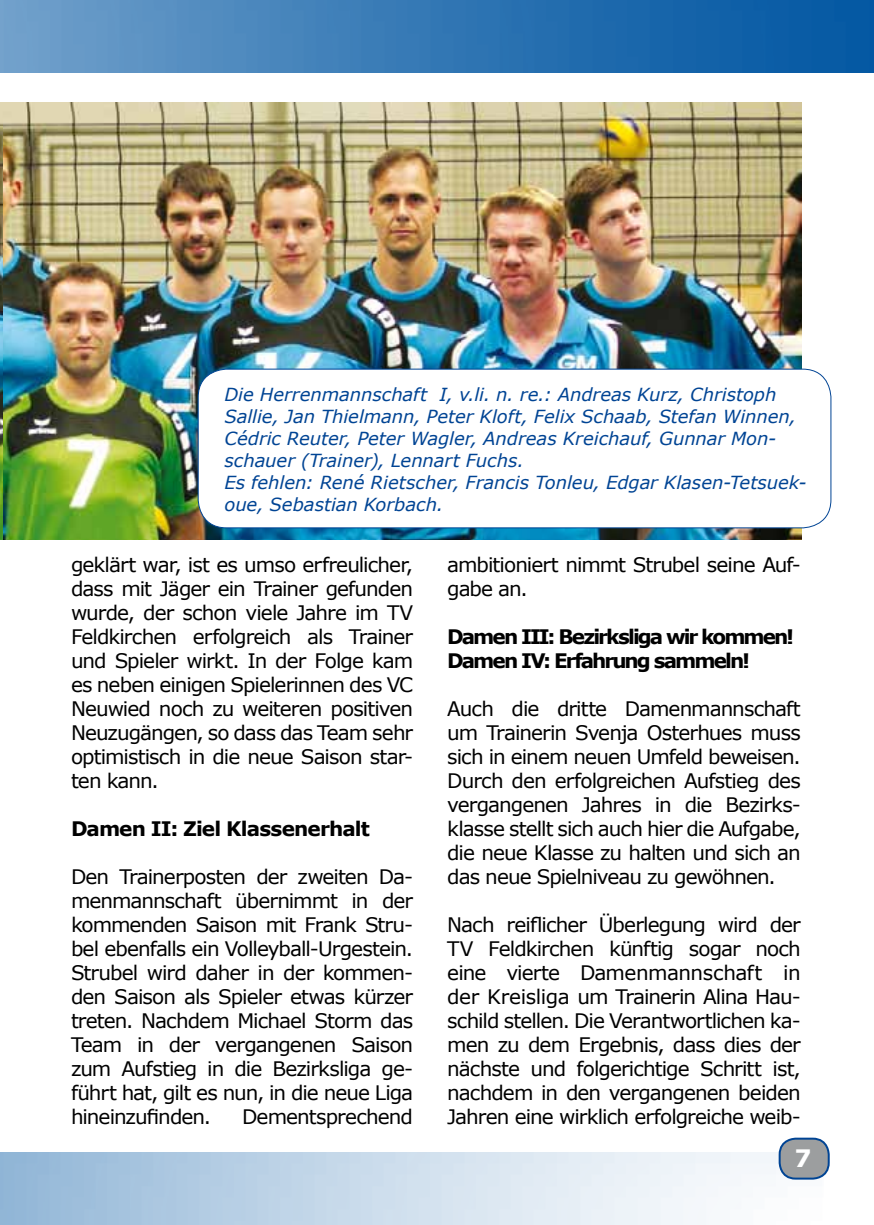
<style>
.page{position:relative;width:874px;height:1225px;background:#fff}
.page>*{position:absolute;margin:0;border:0;box-sizing:border-box;transform-origin:0 0}
.t1{font:700 24px "Verdana";color:#fff}
.t2{font:20px/24px "Verdana";letter-spacing:-.05em;color:#000;text-align:justify}
.t3{font:700 20px/24px "Verdana";letter-spacing:-.09em;color:#000}
.t4{font:700 20px "Verdana";letter-spacing:-.045em;color:#000}
.t5{font:italic 18px/22px "Verdana";letter-spacing:-.005em;color:#004494}
</style>
<div class="page">
<img style="left:0;top:0;width:873px;height:72px">
<img style="left:0;top:1153px;width:823px;height:72px">
<div style="left:779px;top:1138px;width:49px;height:40px;background:#9c9e9f;border-radius:16px"></div>
<div style="left:778px;top:1137px;width:51px;height:42px;border:2px solid #004494;border-radius:16px"></div>
<img style="left:0;top:103px;width:801px;height:437px">
<div style="left:198px;top:369px;width:632px;height:159px;background:#fff;border-radius:28px"></div>
<div style="left:197px;top:369px;width:634px;height:159px;border:1px solid #004494;border-radius:28px"></div>
<p class="t5" style="left:224px;top:383px;width:583px">Die Herrenmannschaft I, v.li. n. re.: Andreas Kurz, Christoph Sallie, Jan Thielmann, Peter Kloft, Felix Schaab, Stefan Winnen, Cédric Reuter, Peter Wagler, Andreas Kreichauf, Gunnar Mon&shy;schauer (Trainer), Lennart Fuchs.<br>Es fehlen: René Rietscher, Francis Tonleu, Edgar Klasen-Tetsuek&shy;oue, Sebastian Korbach.</p>
<p class="t2" style="left:71px;top:552px;width:343px">geklärt war, ist es umso erfreulicher, dass mit Jäger ein Trainer gefunden wurde, der schon viele Jahre im TV Feldkirchen erfolgreich als Trainer und Spieler wirkt. In der Folge kam es neben einigen Spielerinnen des VC Neuwied noch zu weiteren positiven Neuzugängen, so dass das Team sehr optimistisch in die neue Saison star&shy;ten kann.</p>
<p class="t4" style="left:71px;top:814px;width:300px">Damen II: Ziel Klassenerhalt</p>
<p class="t2" style="left:71px;top:864px;width:343px">Den Trainerposten der zweiten Da&shy;menmannschaft übernimmt in der kommenden Saison mit Frank Stru&shy;bel ebenfalls ein Volleyball-Urgestein.<br>Strubel wird daher in der kommen&shy;den Saison als Spieler etwas kürzer treten. Nachdem Michael Storm das Team in der vergangenen Saison zum Aufstieg in die Bezirksliga ge&shy;führt hat, gilt es nun, in die neue Liga hineinzufinden.</p>
<p class="t2" style="left:242px;top:1104px;width:172px">Dementsprechend</p>
<p class="t2" style="left:447px;top:552px;width:355px">ambitioniert nimmt Strubel seine Auf&shy;gabe an.</p>
<p class="t3" style="left:447px;top:624px;width:348px">Damen III: Bezirksliga wir kommen!<br>Damen IV: Erfahrung sammeln!</p>
<p class="t2" style="left:447px;top:696px;width:355px">Auch die dritte Damenmannschaft um Trainerin Svenja Osterhues muss sich in einem neuen Umfeld beweisen.<br>Durch den erfolgreichen Aufstieg des vergangenen Jahres in die Bezirks&shy;klasse stellt sich auch hier die Aufgabe, die neue Klasse zu halten und sich an das neue Spielniveau zu gewöhnen.</p>
<p class="t2" style="left:447px;top:912px;width:355px">Nach reiflicher Überlegung wird der TV Feldkirchen künftig sogar noch eine vierte Damenmannschaft in der Kreisliga um Trainerin Alina Hau&shy;schild stellen. Die Verantwortlichen ka&shy;men zu dem Ergebnis, dass dies der nächste und folgerichtige Schritt ist, nachdem in den vergangenen beiden Jahren eine wirklich erfolgreiche weib-</p>
<p class="t1" style="left:794px;top:1141px;width:19px">7</p>
</div>
